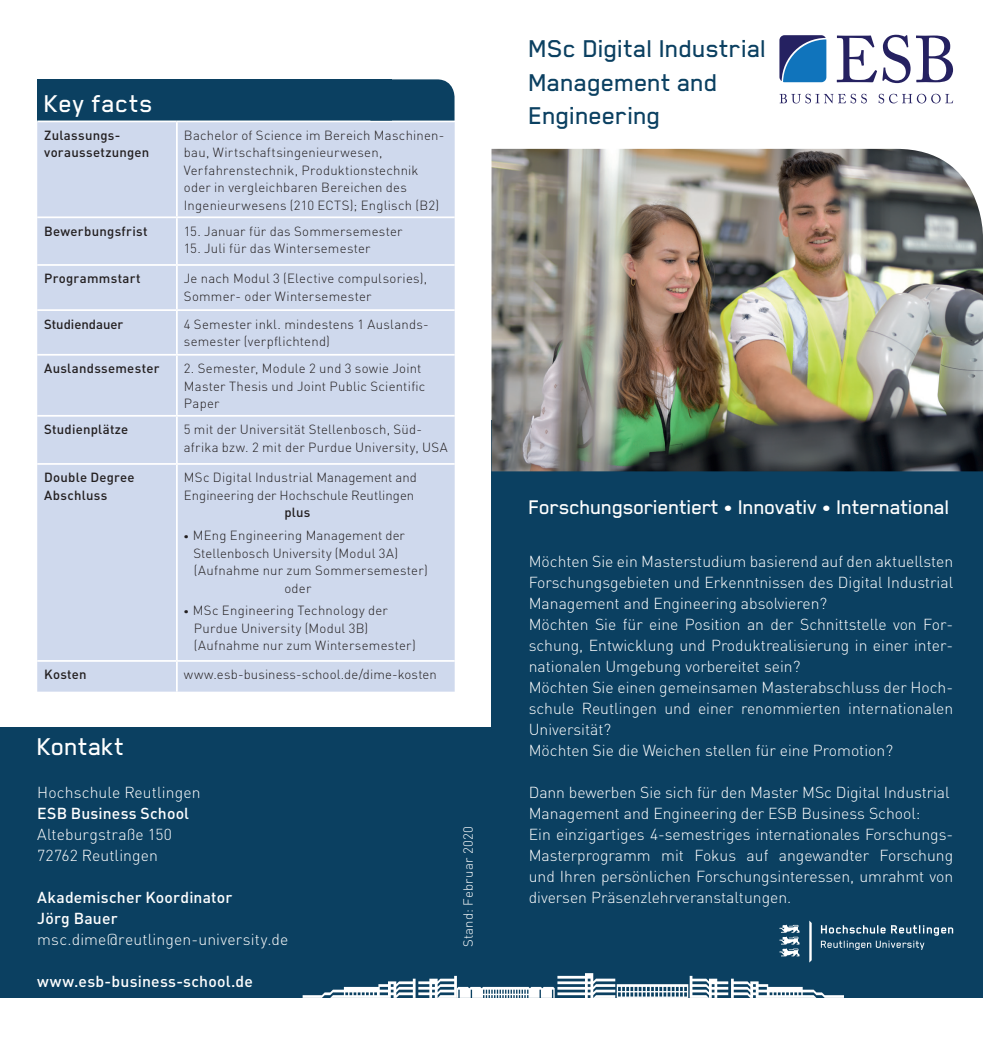
<style>
.page{position:relative;width:983px;height:1042px;background:#fff}
.page>*{position:absolute;margin:0;border:0;box-sizing:border-box;transform-origin:0 0}
.Überschrift_2{font:500 28px/33.6px "Blender Pro";letter-spacing:-.01em;color:#0b4061}
.Tabelle_Überschrift{font:500 28px "Blender Pro";letter-spacing:.015em;color:#fff}
.Überschrift_2-2{font:500 28px "Blender Pro";color:#fff}
.t1{font:500 22.75px "Blender Pro";letter-spacing:-.015em;color:#fff}
.Überschriften_zum_Te{font:300 15.75px/21px "DINOT";color:#fff;text-align:justify}
.Überschriften_zum_Te-2{font:500 15.75px "DINOT";letter-spacing:.01em;color:#fff}
.Fliesstext_D{font:300 15.75px/21px "DINOT";letter-spacing:.01em;color:#fff}
.Fliesstext_D-2{font:500 15.75px "DINOT";letter-spacing:.01em;color:#fff}
.Tabelle_Inhalt_norma{font:300 13.12px/17.5px "DINOT";letter-spacing:.015em;color:#231f20}
.Tabelle_Inhalt_fett{font:500 13.12px/17.5px "DINOT";letter-spacing:.02em;color:#231f20}
.Fliesstext_D-3{font:300 13.12px "DINOT";letter-spacing:.02em;color:#fff}
.Tabelle_Inhalt_fett-2{font:500 13.12px "DINOT";letter-spacing:-.005em;color:#231f20}
.s1{font-weight:500}
.s2{font-family:"Blender Pro";font-weight:500}
</style>
<div class="page">
<div style="left:491px;top:420px;width:491px;height:578px;background:#0b4061"></div>
<svg style="left:779px;top:924px;width:20px;height:32px"></svg>
<svg style="left:809px;top:920px;width:2px;height:42px"></svg>
<svg style="left:820px;top:925px;width:132px;height:25px"></svg>
<div style="left:0;top:727px;width:491px;height:270px;background:#0b4061"></div>
<img style="left:491px;top:149px;width:491px;height:322px">
<div style="left:37px;top:79px;width:417px;height:42px;background:#0b4061"></div>
<div style="left:37px;top:122px;width:417px;height:569px;background:#cfd9ed"></div>
<hr style="left:37px;top:120px;width:140px;height:2px;background:#fff">
<hr style="left:177px;top:120px;width:277px;height:2px;background:#fff">
<hr style="left:37px;top:354px;width:140px;height:2px;background:#fff">
<hr style="left:177px;top:354px;width:277px;height:2px;background:#fff">
<hr style="left:176px;top:311px;width:2px;height:43px;background:#fff">
<hr style="left:176px;top:356px;width:2px;height:59px;background:#fff">
<hr style="left:176px;top:218px;width:2px;height:46px;background:#fff">
<hr style="left:176px;top:266px;width:2px;height:43px;background:#fff">
<hr style="left:176px;top:122px;width:2px;height:94px;background:#fff">
<hr style="left:176px;top:417px;width:2px;height:46px;background:#fff">
<hr style="left:176px;top:465px;width:2px;height:195px;background:#fff">
<hr style="left:176px;top:662px;width:2px;height:29px;background:#fff">
<hr style="left:37px;top:216px;width:140px;height:2px;background:#fff">
<hr style="left:37px;top:264px;width:140px;height:2px;background:#fff">
<hr style="left:177px;top:216px;width:277px;height:2px;background:#fff">
<hr style="left:177px;top:264px;width:277px;height:2px;background:#fff">
<hr style="left:37px;top:309px;width:140px;height:2px;background:#fff">
<hr style="left:177px;top:309px;width:277px;height:2px;background:#fff">
<hr style="left:37px;top:415px;width:140px;height:2px;background:#fff">
<hr style="left:177px;top:415px;width:277px;height:2px;background:#fff">
<hr style="left:37px;top:463px;width:140px;height:2px;background:#fff">
<hr style="left:177px;top:463px;width:277px;height:2px;background:#fff">
<hr style="left:37px;top:660px;width:140px;height:2px;background:#fff">
<hr style="left:177px;top:660px;width:277px;height:2px;background:#fff">
<svg style="left:370px;top:79px;width:85px;height:59px"></svg>
<svg style="left:836px;top:36px;width:40px;height:46px"></svg>
<svg style="left:882px;top:35px;width:70px;height:48px"></svg>
<svg style="left:779px;top:94px;width:87px;height:9px"></svg>
<svg style="left:878px;top:94px;width:74px;height:9px"></svg>
<svg style="left:779px;top:35px;width:47px;height:47px"></svg>
<svg style="left:302px;top:973px;width:541px;height:25px"></svg>
<p class="Tabelle_Überschrift" style="left:44px;top:88px;width:111px">Key facts</p>
<p class="Tabelle_Inhalt_fett" style="left:44px;top:126px;width:107px">Zulassungs&shy;voraussetzungen</p>
<p class="Tabelle_Inhalt_norma" style="left:184px;top:126px;width:262px">Bachelor of Science im Bereich Maschinen&shy;bau, Wirtschaftsingenieurwesen, Verfahrenstechnik, Produktionstechnik oder in vergleichbaren Bereichen des Ingenieurwesens (210 ECTS); Englisch (B2)</p>
<p class="Tabelle_Inhalt_fett" style="left:44px;top:222px;width:105px">Bewerbungsfrist</p>
<p class="Tabelle_Inhalt_norma" style="left:184px;top:222px;width:220px">15. Januar für das Sommersemester</p>
<p class="Tabelle_Inhalt_norma" style="left:184px;top:239px;width:188px">15. Juli für das Wintersemester</p>
<p class="Tabelle_Inhalt_fett" style="left:44px;top:269px;width:98px">Programmstart</p>
<p class="Tabelle_Inhalt_norma" style="left:184px;top:269px;width:245px">Je nach Modul 3 (Elective compulsories),<br>Sommer- oder Wintersemester</p>
<p class="Tabelle_Inhalt_fett-2" style="left:44px;top:315px;width:81px">Studiendauer</p>
<p class="Tabelle_Inhalt_norma" style="left:184px;top:314px;width:246px">4 Semester inkl. mindestens 1 Auslands&shy;semester (verpflichtend)</p>
<p class="Tabelle_Inhalt_fett" style="left:44px;top:359px;width:117px">Auslandssemester</p>
<p class="Tabelle_Inhalt_norma" style="left:184px;top:359px;width:243px">2. Semester, Module 2 und 3 sowie Joint<br>Master Thesis und Joint Public Scientific<br>Paper</p>
<p class="Tabelle_Inhalt_fett" style="left:44px;top:420px;width:86px">Studienplätze</p>
<p class="Tabelle_Inhalt_norma" style="left:184px;top:420px;width:265px">5 mit der Universität Stellenbosch, Süd&shy;afrika bzw. 2 mit der Purdue University, USA</p>
<p class="Tabelle_Inhalt_fett" style="left:44px;top:468px;width:92px">Double Degree<br>Abschluss</p>
<p class="Tabelle_Inhalt_norma" style="left:184px;top:468px;width:234px;text-align:center">MSc Digital Industrial Management and<br>Engineering der Hochschule Reutlingen <span class="s1">plus</span></p>
<p class="Tabelle_Inhalt_norma" style="left:184px;top:526px;width:222px"><span class="s2">•</span> MEng Engineering Management der</p>
<p class="Tabelle_Inhalt_norma" style="left:193px;top:544px;width:206px">Stellenbosch University (Modul 3A)</p>
<p class="Tabelle_Inhalt_norma" style="left:194px;top:561px;width:235px">(Aufnahme nur zum Sommersemester)</p>
<p class="Tabelle_Inhalt_norma" style="left:284px;top:579px;width:29px">oder</p>
<p class="Tabelle_Inhalt_norma" style="left:194px;top:601px;width:223px;text-indent:-10px"><span class="s2">•</span> MSc Engineering Technology der<br>Purdue University (Modul 3B) (Aufnahme nur zum Wintersemester)</p>
<p class="Tabelle_Inhalt_fett" style="left:44px;top:665px;width:44px">Kosten</p>
<p class="Tabelle_Inhalt_norma" style="left:184px;top:665px;width:254px">www.esb-business-school.de/dime-kosten</p>
<p class="Überschrift_2-2" style="left:37px;top:731px;width:89px">Kontakt</p>
<p class="Fliesstext_D" style="left:37px;top:781px;width:165px">Hochschule Reutlingen</p>
<p class="Fliesstext_D-2" style="left:37px;top:803px;width:153px">ESB Business School</p>
<p class="Fliesstext_D" style="left:37px;top:823px;width:136px">Alteburgstraße 150<br>72762 Reutlingen</p>
<p class="Überschriften_zum_Te-2" style="left:37px;top:887px;width:196px">Akademischer Koordinator</p>
<p class="Überschriften_zum_Te-2" style="left:37px;top:908px;width:82px">Jörg Bauer</p>
<p class="Überschriften_zum_Te" style="left:37px;top:928px;width:253px">msc.dime@reutlingen-university.de</p>
<p class="Überschriften_zum_Te-2" style="left:37px;top:971px;width:217px">www.esb-business-school.de</p>
<p class="Fliesstext_D-3" style="left:459px;top:947px;width:123px;rotate:-90deg">Stand: Februar 2020</p>
<p class="Überschrift_2" style="left:528px;top:31px;width:240px">MSc Digital Industrial<br>Management and<br>Engineering</p>
<p class="t1" style="left:528px;top:495px;width:423px">Forschungsorientiert • Innovativ • International</p>
<p class="Überschriften_zum_Te" style="left:528px;top:550px;width:426px">Möchten Sie ein Masterstudium basierend auf den aktuellsten Forschungsgebieten und Erkenntnissen des Digital Industrial Management and Engineering absolvieren?</p>
<p class="Überschriften_zum_Te" style="left:528px;top:613px;width:426px">Möchten Sie für eine Position an der Schnittstelle von For&shy;schung, Entwicklung und Produktrealisierung in einer inter&shy;nationalen Umgebung vorbereitet sein?</p>
<p class="Überschriften_zum_Te" style="left:528px;top:676px;width:426px">Möchten Sie einen gemeinsamen Masterabschluss der Hoch&shy;schule Reutlingen und einer renommierten internationalen Universität?</p>
<p class="Überschriften_zum_Te" style="left:528px;top:739px;width:366px">Möchten Sie die Weichen stellen für eine Promotion?</p>
<p class="Überschriften_zum_Te" style="left:528px;top:781px;width:422px">Dann bewerben Sie sich für den Master MSc Digital Industrial<br>Management and Engineering der ESB Business School:</p>
<p class="Überschriften_zum_Te" style="left:528px;top:823px;width:426px">Ein einzigartiges 4-semestriges internationales Forschungs-Masterprogramm mit Fokus auf angewandter Forschung und Ihren persönlichen Forschungsinteressen, umrahmt von diversen Präsenzlehrveranstaltungen.</p>
</div>
